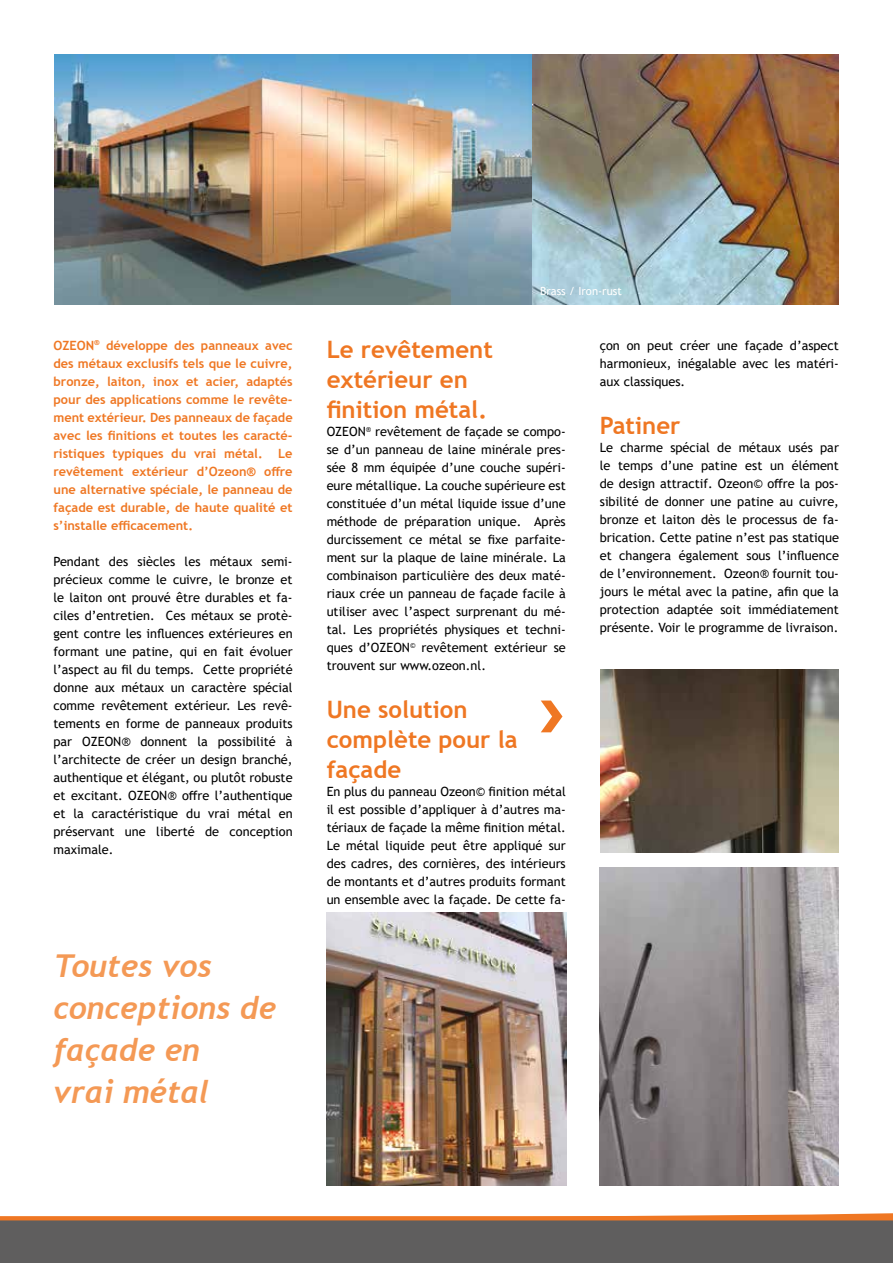
<style>
.page{position:relative;width:893px;height:1263px;background:#fff}
.page>*{position:absolute;margin:0;border:0;box-sizing:border-box;transform-origin:0 0}
.t1{font:italic 700 31.5px/42px "Trebuchet";color:#f49955}
.t2{font:700 24px/30px "Trebuchet MS";color:#ef7723}
.t3{font:12.75px/18px "Trebuchet MS";color:#000;text-align:justify}
.t4{font:700 12.75px/18px "Trebuchet MS";color:#ef7723;text-align:justify}
.t5{font:11.25px "Trebuchet MS";color:#fff}
</style>
<div class="page">
<div style="left:0;top:1219px;width:893px;height:44px;background:#5f5e5e"></div>
<svg style="left:0;top:974px;width:893px;height:246px"></svg>
<img style="left:54px;top:54px;width:478px;height:250px">
<img style="left:532px;top:54px;width:307px;height:250px">
<img style="left:600px;top:868px;width:239px;height:317px">
<img style="left:600px;top:669px;width:239px;height:183px">
<img style="left:327px;top:913px;width:239px;height:272px">
<p class="t4" style="left:53px;top:337px;width:241px">OZEON<sup>®</sup> développe des panneaux avec des métaux exclusifs tels que le cuivre, bronze, laiton, inox et acier, adaptés pour des applications comme le revête&shy;ment extérieur. Des panneaux de façade avec les finitions et toutes les caracté&shy;ristiques typiques du vrai métal. Le revêtement extérieur d’Ozeon® offre une alternative spéciale, le panneau de façade est durable, de haute qualité et s’installe efficacement.</p>
<p class="t3" style="left:53px;top:552px;width:241px">Pendant des siècles les métaux semi&shy;précieux comme le cuivre, le bronze et le laiton ont prouvé être durables et fa&shy;ciles d’entretien. Ces métaux se protè&shy;gent contre les influences extérieures en formant une patine, qui en fait évoluer l’aspect au fil du temps. Cette propriété donne aux métaux un caractère spécial comme revêtement extérieur. Les revê&shy;tements en forme de panneaux produits par OZEON® donnent la possibilité à l’architecte de créer un design branché, authentique et élégant, ou plutôt robuste et excitant. OZEON® offre l’authentique et la caractéristique du vrai métal en préservant une liberté de conception maximale.</p>
<h1 class="t1" style="left:53px;top:947px;width:224px">Toutes vos conceptions de façade en<br>vrai métal</h1>
<p class="t5" style="left:540px;top:286px;width:83px">Brass / Iron-rust</p>
<h2 class="t2" style="left:327px;top:336px;width:168px">Le revêtement extérieur en finition métal.</h2>
<p class="t3" style="left:327px;top:423px;width:241px">OZEON<sup>®</sup> revêtement de façade se compo&shy;se d’un panneau de laine minérale pres&shy;sée 8 mm équipée d’une couche supéri&shy;eure métallique. La couche supérieure est constituée d’un métal liquide issue d’une méthode de préparation unique. Après durcissement ce métal se fixe parfaite&shy;ment sur la plaque de laine minérale. La combinaison particulière des deux maté&shy;riaux crée un panneau de façade facile à utiliser avec l’aspect surprenant du mé&shy;tal. Les propriétés physiques et techni&shy;ques d’OZEON<sup>©</sup> revêtement extérieur se trouvent sur www.ozeon.nl.</p>
<h2 class="t2" style="left:327px;top:696px;width:192px">Une solution complète pour la façade</h2>
<p class="t3" style="left:327px;top:782px;width:241px">En plus du panneau Ozeon© finition métal il est possible d’appliquer à d’autres ma&shy;tériaux de façade la même finition métal.<br>Le métal liquide peut être appliqué sur des cadres, des cornières, des intérieurs de montants et d’autres produits formant un ensemble avec la façade. De cette fa-</p>
<p class="t3" style="left:600px;top:336px;width:241px">çon on peut créer une façade d’aspect harmonieux, inégalable avec les matéri&shy;aux classiques.</p>
<h2 class="t2" style="left:600px;top:412px;width:82px">Patiner</h2>
<p class="t3" style="left:600px;top:438px;width:241px">Le charme spécial de métaux usés par le temps d’une patine est un élément de design attractif. Ozeon© offre la pos&shy;sibilité de donner une patine au cuivre, bronze et laiton dès le processus de fa&shy;brication. Cette patine n’est pas statique et changera également sous l’influence de l’environnement. Ozeon® fournit tou&shy;jours le métal avec la patine, afin que la protection adaptée soit immédiatement présente. Voir le programme de livraison.</p>
</div>
